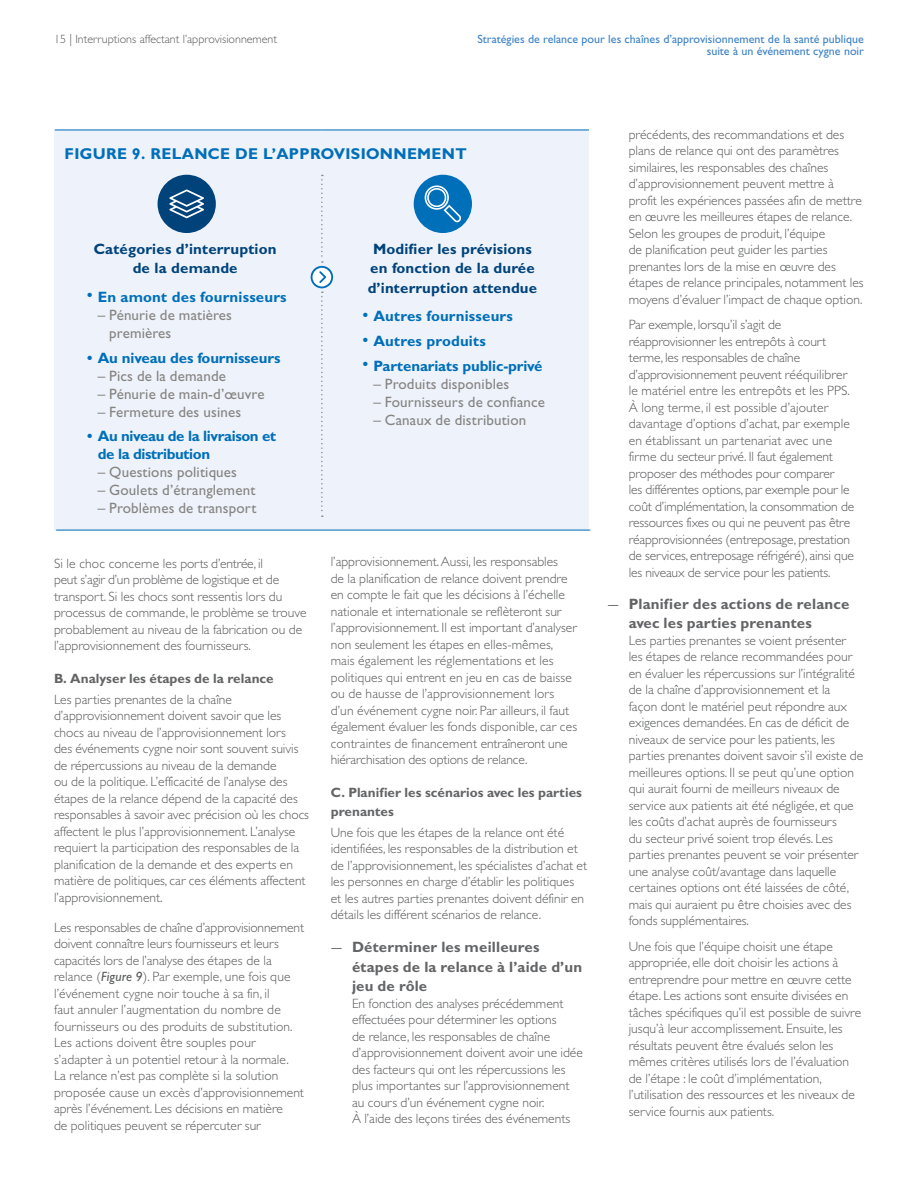
<style>
.page{position:relative;width:918px;height:1188px;background:#fff}
.page>*{position:absolute;margin:0;border:0;box-sizing:border-box;transform-origin:0 0}
.t1{font:700 15.75px "Gill Sans";letter-spacing:.02em;color:#006fb9}
.t2{font:15px/18px "Gill Sans Std";letter-spacing:.01em;color:#858482}
.t3{font:700 15px/19.5px "Gill Sans";letter-spacing:.01em;color:#636466}
.t4{font:700 15px/19.5px "Gill Sans";letter-spacing:.01em;color:#00437b;text-align:center}
.t5{font:700 15px/18px "Gill Sans";letter-spacing:-.01em;color:#006fb9}
.t6{font:700 15px "Gill Sans";letter-spacing:.01em;color:#006fb9}
.t7{font:300 13.5px/16.5px "Gill Sans Std";color:#58595b}
.t8{font:700 13.5px/19.2px "Gill Sans";color:#636466}
.t9{font:12px/12.8px "Gill Sans Std";color:#3d82c4;text-align:right}
.t10{font:300 12px "Gill Sans Std";color:#58595b}
.s1{font-weight:400;font-style:italic}
.s2{font-family:"Georgia";font-weight:400;font-size:13.5px;color:#58595b}
</style>
<div class="page">
<div style="left:55px;top:129px;width:534px;height:401px;background:#eef2fa"></div>
<hr style="left:55px;top:130px;width:267px;height:1px;background:#006fb9">
<hr style="left:56px;top:530px;width:534px;height:1px;background:#006fb9">
<div style="left:158px;top:175px;width:58px;height:58px;background:#00437b;border-radius:50%"></div>
<svg style="left:167px;top:182px;width:40px;height:43px"></svg>
<div style="left:414px;top:175px;width:58px;height:58px;background:#006fb9;border-radius:50%"></div>
<svg style="left:422px;top:182px;width:44px;height:43px"></svg>
<svg style="left:311px;top:175px;width:22px;height:342px"></svg>
<hr style="left:322px;top:130px;width:267px;height:1px;background:#006fb9">
<p class="t10" style="left:54px;top:32px;width:225px">15 | Interruptions affectant l’approvisionnement</p>
<p class="t9" style="left:477px;top:32px;width:388px">Stratégies de relance pour les chaînes d’approvisionnement de la santé publique suite à un événement cygne noir</p>
<p class="t1" style="left:65px;top:144px;width:404px">FIGURE 9. RELANCE DE L’APPROVISIONNEMENT</p>
<p class="t4" style="left:94px;top:239px;width:184px">Catégories d’interruption de la demande</p>
<p class="t6" style="left:87px;top:287px;width:201px">• En amont des fournisseurs</p>
<p class="t2" style="left:109px;top:306px;width:124px;text-indent:-12px">– Pénurie de matières premières</p>
<p class="t5" style="left:87px;top:348px;width:195px">• Au niveau des fournisseurs</p>
<p class="t2" style="left:98px;top:367px;width:130px">– Pics de la demande</p>
<p class="t2" style="left:98px;top:385px;width:168px">– Pénurie de main-d’œuvre</p>
<p class="t2" style="left:98px;top:403px;width:145px">– Fermeture des usines</p>
<p class="t5" style="left:98px;top:427px;width:180px;text-indent:-10px">• Au niveau de la livraison et de la distribution</p>
<p class="t2" style="left:98px;top:463px;width:141px">– Questions politiques</p>
<p class="t2" style="left:98px;top:481px;width:159px">– Goulets d’étranglement</p>
<p class="t2" style="left:98px;top:499px;width:160px">– Problèmes de transport</p>
<p class="t7" style="left:54px;top:555px;width:254px">Si le choc concerne les ports d’entrée, il<br>peut s’agir d’un problème de logistique et de transport. Si les chocs sont ressentis lors du processus de commande, le problème se trouve probablement au niveau de la fabrication ou de l’approvisionnement des fournisseurs.</p>
<p class="t8" style="left:54px;top:668px;width:221px">B. Analyser les étapes de la relance</p>
<p class="t7" style="left:54px;top:691px;width:257px">Les parties prenantes de la chaîne d’approvisionnement doivent savoir que les chocs au niveau de l’approvisionnement lors<br>des événements cygne noir sont souvent suivis de répercussions au niveau de la demande<br>ou de la politique. L’efficacité de l’analyse des étapes de la relance dépend de la capacité des responsables à savoir avec précision où les chocs affectent le plus l’approvisionnement. L’analyse requiert la participation des responsables de la planification de la demande et des experts en matière de politiques, car ces éléments affectent l’approvisionnement.</p>
<p class="t7" style="left:54px;top:919px;width:252px">Les responsables de chaîne d’approvisionnement doivent connaître leurs fournisseurs et leurs capacités lors de l’analyse des étapes de la relance (<span class="s1">Figure 9</span>). Par exemple, une fois que l’événement cygne noir touche à sa fin, il<br>faut annuler l’augmentation du nombre de fournisseurs ou des produits de substitution.<br>Les actions doivent être souples pour s’adapter à un potentiel retour à la normale.<br>La relance n’est pas complète si la solution proposée cause un excès d’approvisionnement après l’événement. Les décisions en matière<br>de politiques peuvent se répercuter sur</p>
<p class="t4" style="left:368px;top:239px;width:171px">Modifier les prévisions en fonction de la durée d’interruption attendue</p>
<p class="t6" style="left:363px;top:307px;width:151px">• Autres fournisseurs</p>
<p class="t6" style="left:363px;top:332px;width:125px">• Autres produits</p>
<p class="t5" style="left:363px;top:357px;width:181px">• Partenariats public-privé</p>
<p class="t2" style="left:373px;top:375px;width:137px">– Produits disponibles</p>
<p class="t2" style="left:373px;top:393px;width:173px">– Fournisseurs de confiance</p>
<p class="t2" style="left:373px;top:411px;width:154px">– Canaux de distribution</p>
<p class="t7" style="left:331px;top:554px;width:248px">l’approvisionnement. Aussi, les responsables<br>de la planification de relance doivent prendre en compte le fait que les décisions à l’échelle nationale et internationale se reflèteront sur l’approvisionnement. Il est important d’analyser non seulement les étapes en elles-mêmes, mais également les réglementations et les politiques qui entrent en jeu en cas de baisse ou de hausse de l’approvisionnement lors d’un événement cygne noir. Par ailleurs, il faut également évaluer les fonds disponible, car ces contraintes de financement entraîneront une hiérarchisation des options de relance.</p>
<p class="t8" style="left:331px;top:783px;width:253px">C. Planifier les scénarios avec les parties prenantes</p>
<p class="t7" style="left:331px;top:824px;width:258px">Une fois que les étapes de la relance ont été identifiées, les responsables de la distribution et de l’approvisionnement, les spécialistes d’achat et les personnes en charge d’établir les politiques et les autres parties prenantes doivent définir en détails les différent scénarios de relance.</p>
<p class="t3" style="left:352px;top:937px;width:232px;text-indent:-21px"><span class="s2">—</span> Déterminer les meilleures étapes de la relance à l’aide d’un jeu de rôle</p>
<p class="t7" style="left:352px;top:995px;width:232px">En fonction des analyses précédemment effectuées pour déterminer les options<br>de relance, les responsables de chaîne d’approvisionnement doivent avoir une idée des facteurs qui ont les répercussions les plus importantes sur l’approvisionnement au cours d’un événement cygne noir.<br>À l’aide des leçons tirées des événements</p>
<p class="t7" style="left:629px;top:126px;width:236px">précédents, des recommandations et des plans de relance qui ont des paramètres similaires, les responsables des chaînes d’approvisionnement peuvent mettre à profit les expériences passées afin de mettre en œuvre les meilleures étapes de relance.<br>Selon les groupes de produit, l’équipe<br>de planification peut guider les parties prenantes lors de la mise en œuvre des étapes de relance principales, notamment les moyens d’évaluer l’impact de chaque option.</p>
<p class="t7" style="left:629px;top:317px;width:227px">Par exemple, lorsqu’il s’agit de réapprovisionner les entrepôts à court terme, les responsables de chaîne d’approvisionnement peuvent rééquilibrer le matériel entre les entrepôts et les PPS.<br>À long terme, il est possible d’ajouter davantage d’options d’achat, par exemple en établissant un partenariat avec une firme du secteur privé. Il faut également proposer des méthodes pour comparer<br>les différentes options, par exemple pour le coût d’implémentation, la consommation de ressources fixes ou qui ne peuvent pas être réapprovisionnées (entreposage, prestation de services, entreposage réfrigéré), ainsi que les niveaux de service pour les patients.</p>
<p class="t3" style="left:629px;top:594px;width:222px;text-indent:-21px"><span class="s2">—</span> Planifier des actions de relance avec les parties prenantes</p>
<p class="t7" style="left:629px;top:632px;width:236px">Les parties prenantes se voient présenter<br>les étapes de relance recommandées pour en évaluer les répercussions sur l’intégralité de la chaîne d’approvisionnement et la<br>façon dont le matériel peut répondre aux exigences demandées. En cas de déficit de niveaux de service pour les patients, les parties prenantes doivent savoir s’il existe de meilleures options. Il se peut qu’une option qui aurait fourni de meilleurs niveaux de service aux patients ait été négligée, et que les coûts d’achat auprès de fournisseurs<br>du secteur privé soient trop élevés. Les parties prenantes peuvent se voir présenter une analyse coût/avantage dans laquelle certaines options ont été laissées de côté, mais qui auraient pu être choisies avec des fonds supplémentaires.</p>
<p class="t7" style="left:629px;top:938px;width:234px">Une fois que l’équipe choisit une étape appropriée, elle doit choisir les actions à entreprendre pour mettre en œuvre cette étape. Les actions sont ensuite divisées en tâches spécifiques qu’il est possible de suivre jusqu’à leur accomplissement. Ensuite, les résultats peuvent être évalués selon les mêmes critères utilisés lors de l’évaluation de l’étape : le coût d’implémentation, l’utilisation des ressources et les niveaux de service fournis aux patients.</p>
</div>
